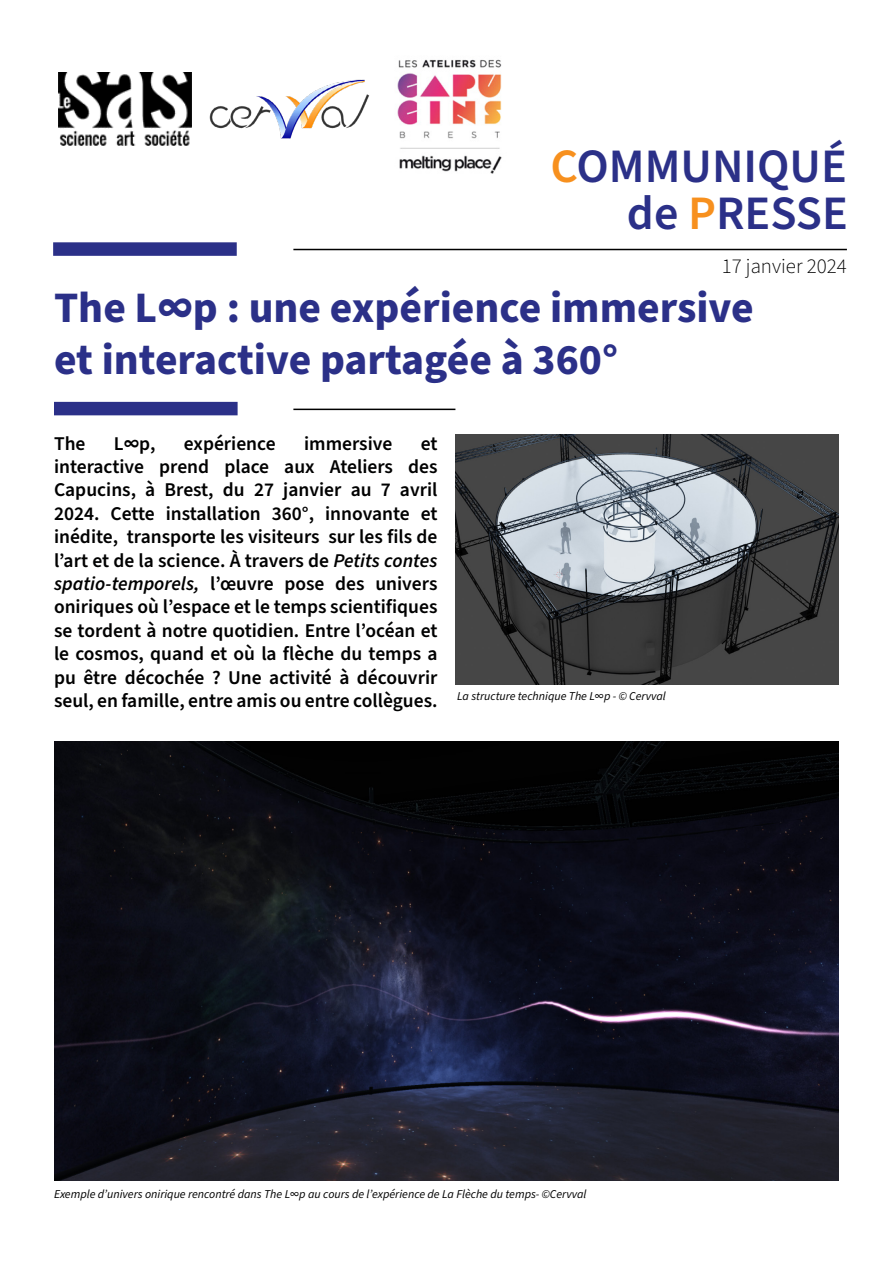
<style>
.page{position:relative;width:893px;height:1263px;background:#fff}
.page>*{position:absolute;margin:0;border:0;box-sizing:border-box;transform-origin:0 0}
.t1{font:600 48px/46.8px "Source Sans Pro";color:#2b3088;text-align:right}
.t2{font:700 43.5px/52.2px "Source Sans Pro";color:#2b3088}
.t3{font:300 21px "Source Sans Pro";color:#000}
.t4{font:600 19.5px/23.4px "Source Sans Pro";color:#000101;text-align:justify}
.t5{font:italic 12px "Source Sans Pro";color:#000101}
.s1{color:#f7901e}
.s2{font-style:italic}
</style>
<div class="page">
<img style="left:58px;top:73px;width:133px;height:73px">
<img style="left:209px;top:79px;width:161px;height:60px">
<img style="left:397px;top:59px;width:105px;height:115px">
<div style="left:53px;top:242px;width:184px;height:14px;background:#2b3088"></div>
<hr style="left:293px;top:249px;width:554px;height:1px;background:#000">
<div style="left:54px;top:402px;width:184px;height:13px;background:#2b3088"></div>
<hr style="left:293px;top:409px;width:162px;height:1px;background:#000">
<img style="left:455px;top:435px;width:384px;height:250px">
<img style="left:54px;top:741px;width:785px;height:439px">
<h1 class="t1" style="left:550px;top:144px;width:299px"><span class="s1">C</span>OMMUNIQUÉ de <span class="s1">P</span>RESSE</h1>
<p class="t3" style="left:722px;top:252px;width:127px">17 janvier 2024</p>
<h2 class="t2" style="left:54px;top:283px;width:701px">The L∞p : une expérience immersive et interactive partagée à 360°</h2>
<p class="t4" style="left:54px;top:432px;width:33px">The</p>
<p class="t4" style="left:114px;top:432px;width:43px">L∞p,</p>
<p class="t4" style="left:184px;top:432px;width:93px">expérience</p>
<p class="t4" style="left:304px;top:432px;width:90px">immersive</p>
<p class="t4" style="left:54px;top:432px;width:385px;text-indent:367px">et interactive prend place aux Ateliers des Capucins, à Brest, du 27 janvier au 7 avril 2024. Cette installation 360°, innovante et inédite, transporte les visiteurs sur les fils de l’art et de la science. À travers de <span class="s2">Petits contes spatio-temporels,</span> l’œuvre pose des univers oniriques où l’espace et le temps scientifiques se tordent à notre quotidien. Entre l’océan et le cosmos, quand et où la flèche du temps a pu être décochée ? Une activité à découvrir seul, en famille, entre amis ou entre collègues.</p>
<p class="t5" style="left:457px;top:688px;width:210px">La structure technique The L∞p - © Cervval</p>
<p class="t5" style="left:54px;top:1186px;width:534px">Exemple d’univers onirique rencontré dans The L∞p au cours de l’expérience de La Flèche du temps- ©Cervval</p>
</div>
